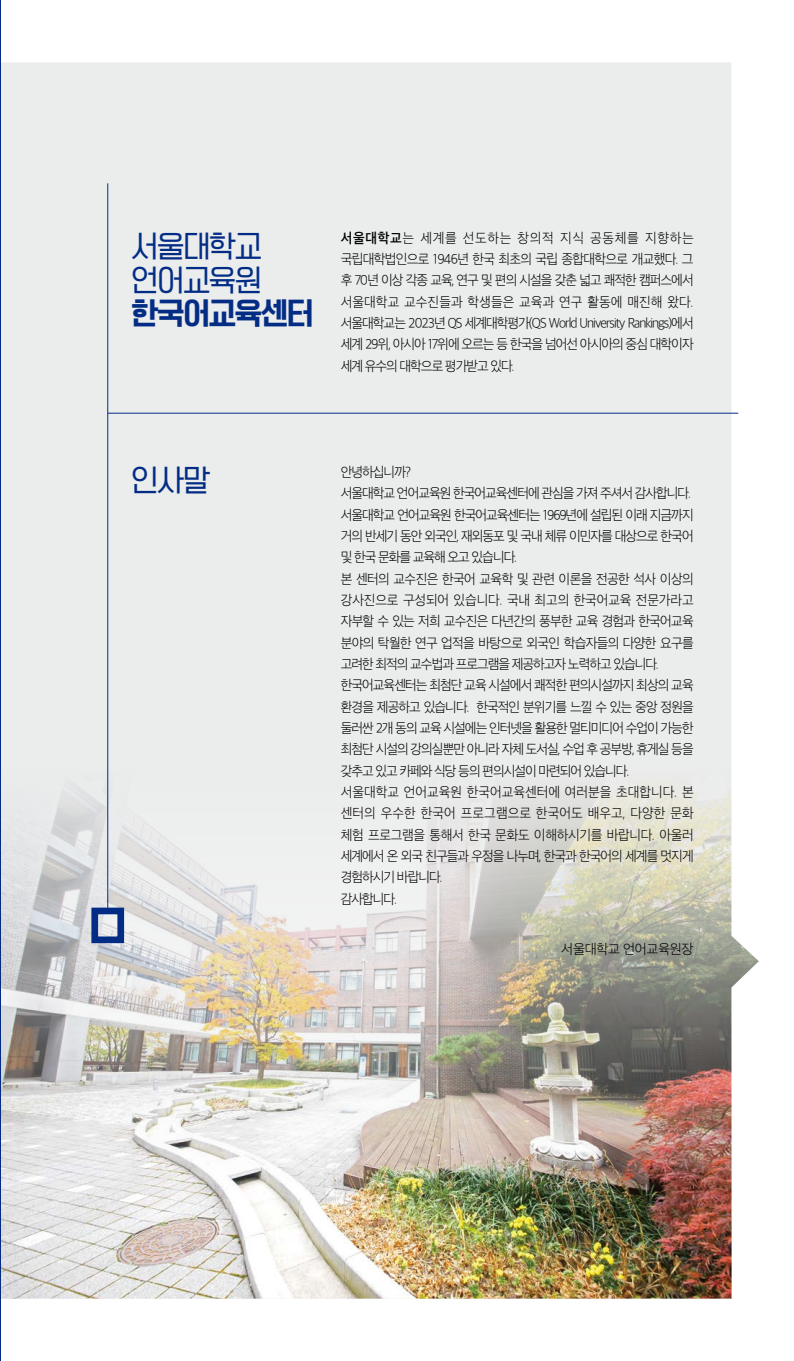
<style>
.page{position:relative;width:794px;height:1361px;background:#fff}
.page>*{position:absolute;margin:0;border:0;box-sizing:border-box;transform-origin:0 0}
.t1{font:29.4px/33.4px "OT Omni Gothic M";letter-spacing:-.05em;color:#032d85;scale:.95 1}
.t2{font:29.4px "OT Omni Gothic H";letter-spacing:-.05em;color:#032d85;scale:.95 1}
.t3{font:13.4px/21.4px "SD Gothic Neoa b Ult Lt";letter-spacing:-.075em;color:#000;text-align:justify;scale:.95 1}
.t4{font:13.4px "SD Gothic Neoa b Ult Lt";letter-spacing:-.025em;color:#000}
.s1{font-family:"SD Gothic Neoa f Sm"}
</style>
<div class="page">
<div style="left:1px;top:62px;width:758px;height:900px;background:#ebecec"></div>
<img style="left:1px;top:760px;width:757px;height:538px">
<div style="left:91px;top:907px;width:33px;height:36px;border:7px solid #032d85"></div>
<hr style="left:107px;top:183px;width:1px;height:728px;background:#032d85">
<hr style="left:108px;top:413px;width:630px;height:1px;background:#032d85">
<hr style="left:0;top:0;width:1px;height:1361px;background:#032d85">
<h1 class="t1" style="left:131px;top:232px;width:139px">서울대학교 언어교육원</h1>
<h1 class="t2" style="left:131px;top:298px;width:194px">한국어교육센터</h1>
<p class="t3" style="left:341px;top:227px;width:373px"><span class="s1">서울대학교</span>는 세계를 선도하는 창의적 지식 공동체를 지향하는 국립대학법인으로 1946년 한국 최초의 국립 종합대학으로 개교했다. 그 후 70년 이상 각종 교육, 연구 및 편의 시설을 갖춘 넓고 쾌적한 캠퍼스에서 서울대학교 교수진들과 학생들은 교육과 연구 활동에 매진해 왔다. 서울대학교는 2023년 QS 세계대학평가(QS World University Rankings)에서 세계 29위, 아시아 17위에 오르는 등 한국을 넘어선 아시아의 중심 대학이자 세계 유수의 대학으로 평가받고 있다.</p>
<h1 class="t1" style="left:131px;top:465px;width:85px">인사말</h1>
<p class="t3" style="left:341px;top:461px;width:373px;text-align:left">안녕하십니까?<br>서울대학교 언어교육원 한국어교육센터에 관심을 가져 주셔서 감사합니다. 서울대학교 언어교육원 한국어교육센터는 1969년에 설립된 이래 지금까지 거의 반세기 동안 외국인, 재외동포 및 국내 체류 이민자를 대상으로 한국어 및 한국 문화를 교육해 오고 있습니다.<br>본 센터의 교수진은 한국어 교육학 및 관련 이론을 전공한 석사 이상의 강사진으로 구성되어 있습니다. 국내 최고의 한국어교육 전문가라고 자부할 수 있는 저희 교수진은 다년간의 풍부한 교육 경험과 한국어교육 분야의 탁월한 연구 업적을 바탕으로 외국인 학습자들의 다양한 요구를 고려한 최적의 교수법과 프로그램을 제공하고자 노력하고 있습니다. 한국어교육센터는 최첨단 교육 시설에서 쾌적한 편의시설까지 최상의 교육 환경을 제공하고 있습니다. 한국적인 분위기를 느낄 수 있는 중앙 정원을 둘러싼 2개 동의 교육 시설에는 인터넷을 활용한 멀티미디어 수업이 가능한 최첨단 시설의 강의실뿐만 아니라 자체 도서실, 수업 후 공부방, 휴게실 등을 갖추고 있고 카페와 식당 등의 편의시설이 마련되어 있습니다.<br>서울대학교 언어교육원 한국어교육센터에 여러분을 초대합니다. 본 센터의 우수한 한국어 프로그램으로 한국어도 배우고, 다양한 문화 체험 프로그램을 통해서 한국 문화도 이해하시기를 바랍니다. 아울러 세계에서 온 외국 친구들과 우정을 나누며, 한국과 한국어의 세계를 멋지게 경험하시기 바랍니다.<br>감사합니다.</p>
<p class="t4" style="left:561px;top:942px;width:134px">서울대학교 언어교육원장</p>
</div>
